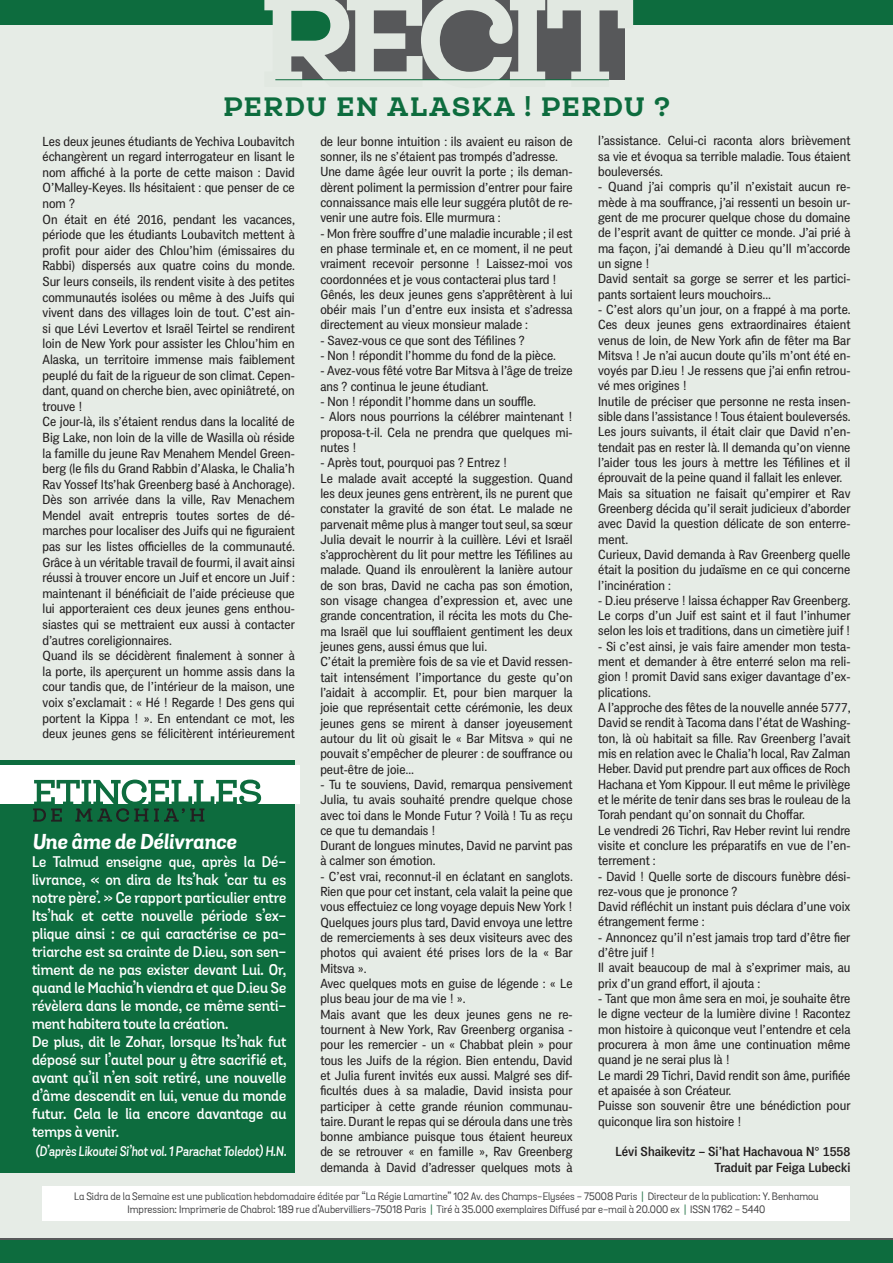
<style>
.page{position:relative;width:893px;height:1263px;background:#e6ece6}
.page>*{position:absolute;margin:0;border:0;box-sizing:border-box;transform-origin:0 0}
.t1{font:900 25.5px "Queulat";letter-spacing:.045em;color:#0d6c3e}
.t2{font:21px "Grota Sans Bold Italic 96372";color:#fff}
.t3{font:15px/18px "Grota Sans Alt Semi Bold 97337";color:#fff}
.t4{font:13.5px "Grota Sans Alt Semi Bold Italic 26445";color:#fff;scale:.89 1}
.t5{font:12.75px/15.3px "PF Das Grotesk Pro";color:#231f20}
.t6{font:500 12.75px/15.3px "PF Das Grotesk Pro";color:#231f20;text-align:right}
.t7{font:10.5px/12.6px "Grota Sans Alt Regular 96724";color:#3e3e3f;text-align:center}
.s1{color:#267549}
</style>
<div class="page">
<div style="left:43px;top:1185px;width:807px;height:35px;background:#fff"></div>
<hr style="left:0;top:1238px;width:893px;height:2px;background:#57585a">
<div style="left:0;top:1240px;width:893px;height:23px;background:#0d6c3e"></div>
<div style="left:0;top:0;width:893px;height:25px;background:#0d6c3e"></div>
<svg style="left:264px;top:0;width:369px;height:81px"></svg>
<hr style="left:275px;top:79px;width:334px;height:1px;background:#0d6c3e">
<div style="left:0;top:760px;width:295px;height:412px;background:#0d6c3e"></div>
<div style="left:0;top:765px;width:300px;height:39px;background:#fff"></div>
<svg style="left:33px;top:779px;width:228px;height:43px"></svg>
<h1 class="t1" style="left:223px;top:89px;width:448px">PERDU EN ALASKA ! PERDU ?</h1>
<p class="t5" style="left:43px;top:133px;width:254px">Les deux jeunes étudiants de Yechiva Loubavitch échangèrent un regard interrogateur en lisant le nom affiché à la porte de cette maison : David O’Malley-Keyes. Ils hésitaient : que penser de ce nom ?<br>On était en été 2016, pendant les vacances, période que les étudiants Loubavitch mettent à profit pour aider des Chlou’him (émissaires du Rabbi) dispersés aux quatre coins du monde.<br>Sur leurs conseils, ils rendent visite à des petites communautés isolées ou même à des Juifs qui vivent dans des villages loin de tout. C’est ain&shy;si que Lévi Levertov et Israël Teirtel se rendirent loin de New York pour assister les Chlou’him en Alaska, un territoire immense mais faiblement peuplé du fait de la rigueur de son climat. Cepen&shy;dant, quand on cherche bien, avec opiniâtreté, on trouve !<br>Ce jour-là, ils s’étaient rendus dans la localité de Big Lake, non loin de la ville de Wasilla où réside la famille du jeune Rav Menahem Mendel Green&shy;berg (le fils du Grand Rabbin d’Alaska, le Chalia’h Rav Yossef Its’hak Greenberg basé à Anchorage).<br>Dès son arrivée dans la ville, Rav Menachem Mendel avait entrepris toutes sortes de dé&shy;marches pour localiser des Juifs qui ne figuraient pas sur les listes officielles de la communauté.<br>Grâce à un véritable travail de fourmi, il avait ainsi réussi à trouver encore un Juif et encore un Juif : maintenant il bénéficiait de l’aide précieuse que lui apporteraient ces deux jeunes gens enthou&shy;siastes qui se mettraient eux aussi à contacter d’autres coreligionnaires.<br>Quand ils se décidèrent finalement à sonner à la porte, ils aperçurent un homme assis dans la cour tandis que, de l’intérieur de la maison, une voix s’exclamait : « Hé ! Regarde ! Des gens qui portent la Kippa ! ». En entendant ce mot, les deux jeunes gens se félicitèrent intérieurement</p>
<p class="t5" style="left:320px;top:134px;width:254px">de leur bonne intuition : ils avaient eu raison de sonner, ils ne s’étaient pas trompés d’adresse.<br>Une dame âgée leur ouvrit la porte ; ils deman&shy;dèrent poliment la permission d’entrer pour faire connaissance mais elle leur suggéra plutôt de re&shy;venir une autre fois. Elle murmura :</p>
<p class="t5" style="left:320px;top:226px;width:254px">- Mon frère souffre d’une maladie incurable ; il est en phase terminale et, en ce moment, il ne peut vraiment recevoir personne ! Laissez-moi vos coordonnées et je vous contacterai plus tard !<br>Gênés, les deux jeunes gens s’apprêtèrent à lui obéir mais l’un d’entre eux insista et s’adressa directement au vieux monsieur malade :</p>
<p class="t5" style="left:320px;top:333px;width:206px">- Savez-vous ce que sont des Téfilines ?</p>
<p class="t5" style="left:320px;top:348px;width:237px">- Non ! répondit l’homme du fond de la pièce.</p>
<p class="t5" style="left:320px;top:363px;width:254px">- Avez-vous fêté votre Bar Mitsva à l’âge de treize ans ? continua le jeune étudiant.</p>
<p class="t5" style="left:320px;top:394px;width:217px">- Non ! répondit l’homme dans un souffle.</p>
<p class="t5" style="left:320px;top:409px;width:254px;text-align:justify">- Alors nous pourrions la célébrer maintenant ! proposa-t-il. Cela ne prendra que quelques mi&shy;nutes !</p>
<p class="t5" style="left:320px;top:455px;width:254px">- Après tout, pourquoi pas ? Entrez !<br>Le malade avait accepté la suggestion. Quand les deux jeunes gens entrèrent, ils ne purent que constater la gravité de son état. Le malade ne parvenait même plus à manger tout seul, sa sœur Julia devait le nourrir à la cuillère. Lévi et Israël s’approchèrent du lit pour mettre les Téfilines au malade. Quand ils enroulèrent la lanière autour de son bras, David ne cacha pas son émotion, son visage changea d’expression et, avec une grande concentration, il récita les mots du Che&shy;ma Israël que lui soufflaient gentiment les deux jeunes gens, aussi émus que lui.<br>C’était la première fois de sa vie et David ressen&shy;tait intensément l’importance du geste qu’on l’aidait à accomplir. Et, pour bien marquer la joie que représentait cette cérémonie, les deux jeunes gens se mirent à danser joyeusement autour du lit où gisait le « Bar Mitsva » qui ne pouvait s’empêcher de pleurer : de souffrance ou peut-être de joie…</p>
<p class="t5" style="left:320px;top:777px;width:254px">- Tu te souviens, David, remarqua pensivement Julia, tu avais souhaité prendre quelque chose avec toi dans le Monde Futur ? Voilà ! Tu as reçu ce que tu demandais !<br>Durant de longues minutes, David ne parvint pas à calmer son émotion.</p>
<p class="t5" style="left:320px;top:869px;width:254px">- C’est vrai, reconnut-il en éclatant en sanglots.<br>Rien que pour cet instant, cela valait la peine que vous effectuiez ce long voyage depuis New York !<br>Quelques jours plus tard, David envoya une lettre de remerciements à ses deux visiteurs avec des photos qui avaient été prises lors de la « Bar Mitsva ».<br>Avec quelques mots en guise de légende : « Le plus beau jour de ma vie ! ».<br>Mais avant que les deux jeunes gens ne re&shy;tournent à New York, Rav Greenberg organisa - pour les remercier - un « Chabbat plein » pour tous les Juifs de la région. Bien entendu, David et Julia furent invités eux aussi. Malgré ses dif&shy;ficultés dues à sa maladie, David insista pour participer à cette grande réunion communau&shy;taire. Durant le repas qui se déroula dans une très bonne ambiance puisque tous étaient heureux de se retrouver « en famille », Rav Greenberg demanda à David d’adresser quelques mots à</p>
<h2 class="t2" style="left:32px;top:828px;width:206px">Une âme de Délivrance</h2>
<p class="t3" style="left:32px;top:853px;width:256px">Le Talmud enseigne que, après la Dé&shy;livrance, « on dira de Its’hak ‘car tu es notre père’. » Ce rapport particulier entre Its’hak et cette nouvelle période s’ex&shy;plique ainsi : ce qui caractérise ce pa&shy;triarche est sa crainte de D.ieu, son sen&shy;timent de ne pas exister devant Lui. Or, quand le Machia’h viendra et que D.ieu Se révèlera dans le monde, ce même senti&shy;ment habitera toute la création.<br>De plus, dit le Zohar, lorsque Its’hak fut déposé sur l’autel pour y être sacrifié et, avant qu’il n’en soit retiré, une nouvelle d’âme descendit en lui, venue du monde futur. Cela le lia encore davantage au temps à venir.</p>
<p class="t4" style="left:35px;top:1143px;width:284px">(D’après Likoutei Si’hot vol. 1 Parachat Toledot) H.N.</p>
<p class="t5" style="left:598px;top:133px;width:254px;text-align:justify">l’assistance. Celui-ci raconta alors brièvement sa vie et évoqua sa terrible maladie. Tous étaient bouleversés.</p>
<p class="t5" style="left:598px;top:179px;width:254px">- Quand j’ai compris qu’il n’existait aucun re&shy;mède à ma souffrance, j’ai ressenti un besoin ur&shy;gent de me procurer quelque chose du domaine de l’esprit avant de quitter ce monde. J’ai prié à ma façon, j’ai demandé à D.ieu qu’Il m’accorde un signe !<br>David sentait sa gorge se serrer et les partici&shy;pants sortaient leurs mouchoirs…</p>
<p class="t5" style="left:598px;top:302px;width:254px">- C’est alors qu’un jour, on a frappé à ma porte.<br>Ces deux jeunes gens extraordinaires étaient venus de loin, de New York afin de fêter ma Bar Mitsva ! Je n’ai aucun doute qu’ils m’ont été en&shy;voyés par D.ieu ! Je ressens que j’ai enfin retrou&shy;vé mes origines !<br>Inutile de préciser que personne ne resta insen&shy;sible dans l’assistance ! Tous étaient bouleversés.<br>Les jours suivants, il était clair que David n’en&shy;tendait pas en rester là. Il demanda qu’on vienne l’aider tous les jours à mettre les Téfilines et il éprouvait de la peine quand il fallait les enlever.<br>Mais sa situation ne faisait qu’empirer et Rav Greenberg décida qu’il serait judicieux d’aborder avec David la question délicate de son enterre&shy;ment.<br>Curieux, David demanda à Rav Greenberg quelle était la position du judaïsme en ce qui concerne l’incinération :</p>
<p class="t5" style="left:598px;top:593px;width:254px;text-align:justify">- D.ieu préserve ! laissa échapper Rav Greenberg.<br>Le corps d’un Juif est saint et il faut l’inhumer selon les lois et traditions, dans un cimetière juif !</p>
<p class="t5" style="left:598px;top:639px;width:254px">- Si c’est ainsi, je vais faire amender mon testa&shy;ment et demander à être enterré selon ma reli&shy;gion ! promit David sans exiger davantage d’ex&shy;plications.<br>A l’approche des fêtes de la nouvelle année 5777, David se rendit à Tacoma dans l’état de Washing&shy;ton, là où habitait sa fille. Rav Greenberg l’avait mis en relation avec le Chalia’h local, Rav Zalman Heber. David put prendre part aux offices de Roch Hachana et Yom Kippour. Il eut même le privilège et le mérite de tenir dans ses bras le rouleau de la Torah pendant qu’on sonnait du Choffar.<br>Le vendredi 26 Tichri, Rav Heber revint lui rendre visite et conclure les préparatifs en vue de l’en&shy;terrement :</p>
<p class="t5" style="left:598px;top:868px;width:254px">- David ! Quelle sorte de discours funèbre dési&shy;rez-vous que je prononce ?<br>David réfléchit un instant puis déclara d’une voix étrangement ferme :</p>
<p class="t5" style="left:598px;top:930px;width:254px">- Annoncez qu’il n’est jamais trop tard d’être fier d’être juif !<br>Il avait beaucoup de mal à s’exprimer mais, au prix d’un grand effort, il ajouta :</p>
<p class="t5" style="left:598px;top:991px;width:254px">- Tant que mon âme sera en moi, je souhaite être le digne vecteur de la lumière divine ! Racontez mon histoire à quiconque veut l’entendre et cela procurera à mon âme une continuation même quand je ne serai plus là !<br>Le mardi 29 Tichri, David rendit son âme, purifiée et apaisée à son Créateur.<br>Puisse son souvenir être une bénédiction pour quiconque lira son histoire !</p>
<p class="t6" style="left:615px;top:1144px;width:237px">Lévi Shaikevitz – Si’hat Hachavoua N° 1558<br>Traduit par Feiga Lubecki</p>
<p class="t7" style="left:74px;top:1191px;width:746px">La Sidra de la Semaine est une publication hebdomadaire éditée par “La Régie Lamartine” 102 Av. des Champs-Elysées - 75008 Paris <span class="s1">|</span> Directeur de la publication: Y. Benhamou<br>Impression: Imprimerie de Chabrol: 189 rue d’Aubervilliers-75018 Paris <span class="s1">|</span> Tiré à 35.000 exemplaires Diffusé par e-mail à 20.000 ex <span class="s1">|</span> ISSN 1762 - 5440</p>
</div>
